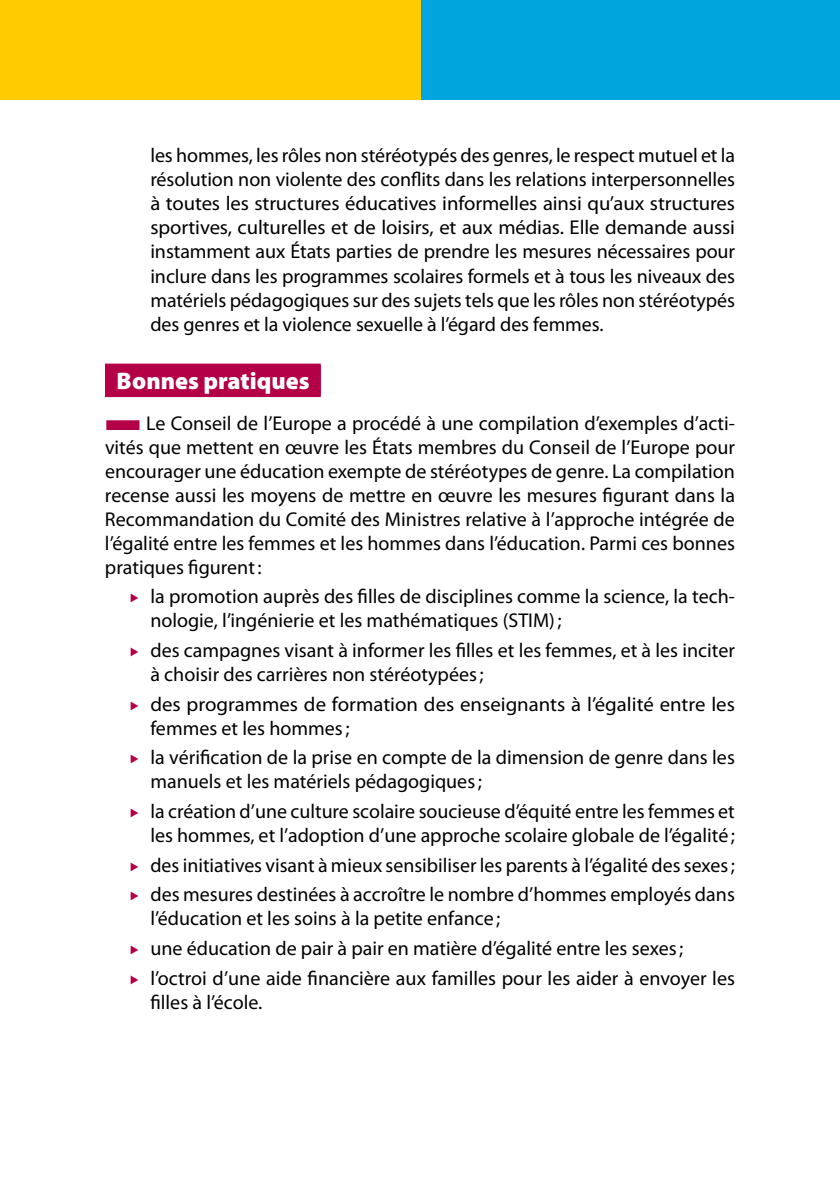
<style>
.page{position:relative;width:840px;height:1191px;background:#fff}
.page>*{position:absolute;margin:0;border:0;box-sizing:border-box;transform-origin:0 0}
.t1{font:900 24px "Myriad Pro";color:#fff}
.t2{font:20px/24px "Myriad Pro";color:#000}
.t3{font:20px/24px "Myriad Pro";color:#000;scale:1.04 1}
.s1{color:#b40047}
</style>
<div class="page">
<div style="left:105px;top:365px;width:215px;height:32px;background:#b40047"></div>
<div style="left:105px;top:363px;width:215px;height:32px;background:#b40047"></div>
<div style="left:420px;top:0;width:419px;height:99px;background:#00a5dd"></div>
<div style="left:0;top:0;width:420px;height:99px;background:#fecc00"></div>
<p class="t2" style="left:150px;top:143px;width:586px;text-align:justify">les hommes, les rôles non stéréotypés des genres, le respect mutuel et la résolution non violente des conflits dans les relations interpersonnelles à toutes les structures éducatives informelles ainsi qu’aux structures sportives, culturelles et de loisirs, et aux médias. Elle demande aussi instamment aux États parties de prendre les mesures nécessaires pour inclure dans les programmes scolaires formels et à tous les niveaux des matériels pédagogiques sur des sujets tels que les rôles non stéréotypés des genres et la violence sexuelle à l’égard des femmes.</p>
<p class="t1" style="left:116px;top:364px;width:194px">Bonnes pratiques</p>
<p class="t2" style="left:105px;top:410px;width:631px;text-align:justify"><span class="s1">■</span>Le Conseil de l’Europe a procédé à une compilation d’exemples d’acti&shy;vités que mettent en œuvre les États membres du Conseil de l’Europe pour encourager une éducation exempte de stéréotypes de genre. La compilation recense aussi les moyens de mettre en œuvre les mesures figurant dans la Recommandation du Comité des Ministres relative à l’approche intégrée de l’égalité entre les femmes et les hommes dans l’éducation. Parmi ces bonnes pratiques figurent:</p>
<p class="t2" style="left:150px;top:584px;width:585px">la promotion auprès des filles de disciplines comme la science, la tech&shy;nologie, l’ingénierie et les mathématiques (STIM);</p>
<p class="t2" style="left:150px;top:638px;width:585px">des campagnes visant à informer les filles et les femmes, et à les inciter à choisir des carrières non stéréotypées;</p>
<p class="t3" style="left:150px;top:691px;width:563px">des programmes de formation des enseignants à l’égalité entre les femmes et les hommes;</p>
<p class="t2" style="left:150px;top:745px;width:585px">la vérification de la prise en compte de la dimension de genre dans les manuels et les matériels pédagogiques;</p>
<p class="t2" style="left:150px;top:799px;width:585px">la création d’une culture scolaire soucieuse d’équité entre les femmes et les hommes, et l’adoption d’une approche scolaire globale de l’égalité;</p>
<p class="t2" style="left:150px;top:850px;width:585px;line-height:29.6px">des initiatives visant à mieux sensibiliser les parents à l’égalité des sexes; des mesures destinées à accroître le nombre d’hommes employés dans</p>
<p class="t2" style="left:150px;top:903px;width:586px;line-height:29.6px">l’éducation et les soins à la petite enfance ;<br>une éducation de pair à pair en matière d’égalité entre les sexes; l’octroi d’une aide financière aux familles pour les aider à envoyer les</p>
<p class="t2" style="left:150px;top:989px;width:113px">filles à l’école.</p>
</div>
